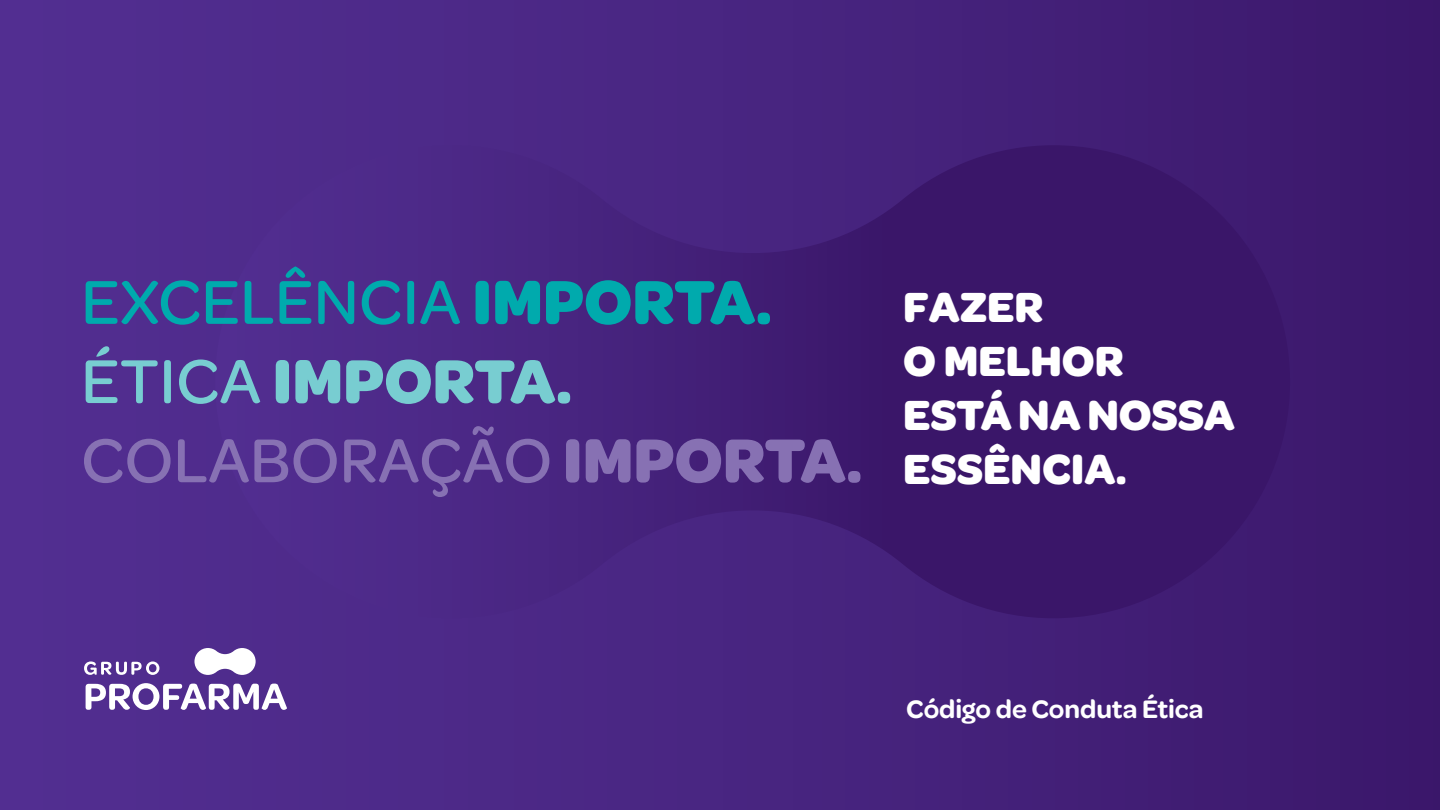
<style>
.page{position:relative;width:1440px;height:810px;background:#fff}
.page>*{position:absolute;margin:0;border:0;box-sizing:border-box;transform-origin:0 0}
.t1{font:500 66px/79.2px "Omnes";color:#8771b3}
.t2{font:700 45px/54px "Omnes";color:#fff}
.t3{font:600 27px "Omnes";color:#fff}
.s1{color:#00aaad}
.s2{font-weight:700;color:#00aaad}
.s3{color:#78cdd1}
.s4{font-weight:700;color:#78cdd1}
.s5{font-weight:700}
</style>
<div class="page">
<div style="left:0;top:0;width:1439px;height:810px;background:linear-gradient(to right,#533093,#3c196d)"></div>
<svg style="left:215px;top:145px;width:1074px;height:473px;background:#432079"></svg>
<svg style="left:84px;top:648px;width:203px;height:62px"></svg>
<p class="t1" style="left:81px;top:258px;width:783px"><span class="s1">EXCELÊNCIA</span> <span class="s2">IMPORTA.<br></span><span class="s3">ÉTICA</span> <span class="s4">IMPORTA.<br></span>COLABORAÇÃO <span class="s5">IMPORTA.</span></p>
<p class="t2" style="left:903px;top:277px;width:333px">FAZER<br>O MELHOR<br>ESTÁ NA NOSSA<br>ESSÊNCIA.</p>
<p class="t3" style="left:906px;top:690px;width:298px">Código de Conduta Ética</p>
</div>
